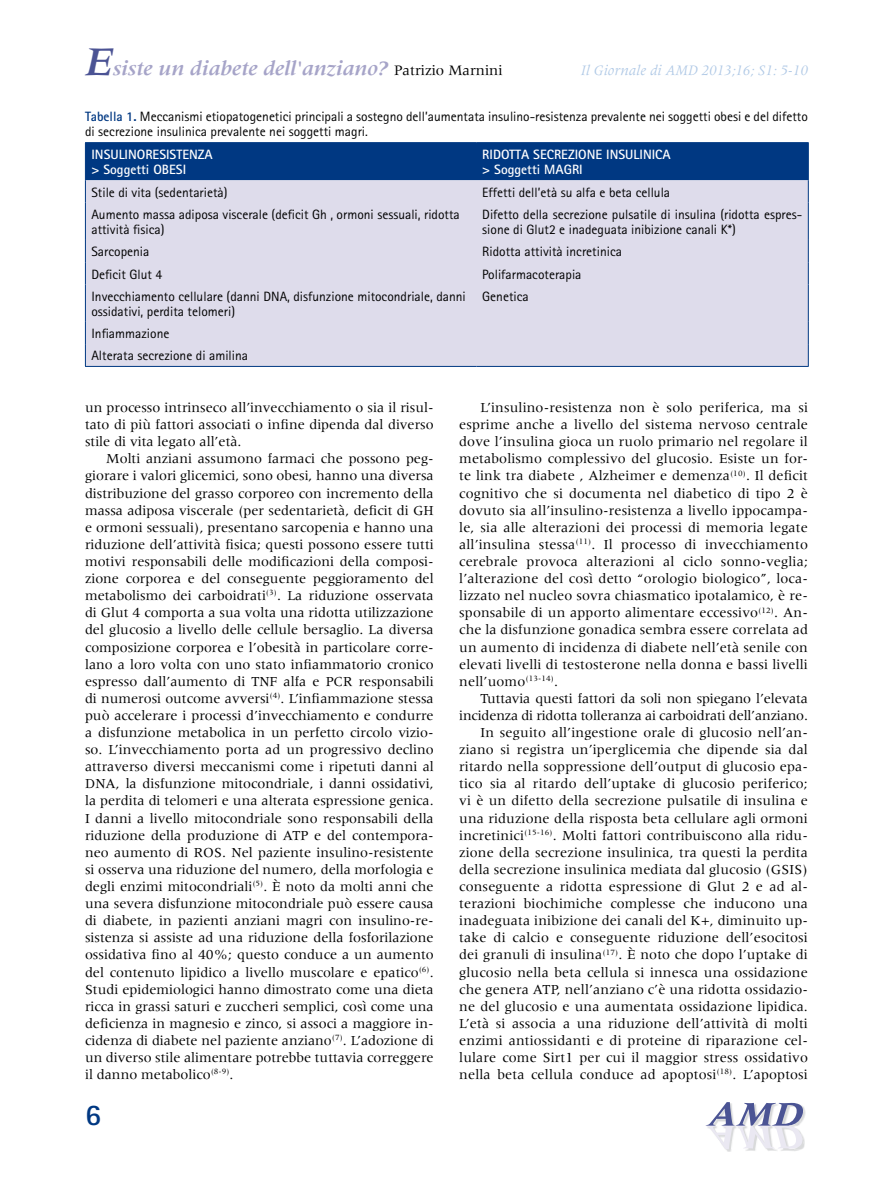
<style>
.page{position:relative;width:893px;height:1191px;background:#fff}
.page>*{position:absolute;margin:0;border:0;box-sizing:border-box;transform-origin:0 0}
.t1{font:700 30px "Rotis Sans Serif";color:#003882}
.t2{font:italic 700 21px "Meridien";color:#a6a4c8}
.t3{font:italic 15px "Meridien";color:#b0c9e6}
.t4{font:14.25px/17.1px "Meridien";letter-spacing:.01em;color:#000;text-align:justify}
.t5{font:13.5px/15px "Rotis Sans Serif";color:#000}
.t6{font:700 13.5px/15px "Rotis Sans Serif";color:#fff}
.s1{font-size:42px;color:#4b5394}
.s2{font-weight:400;font-style:normal;font-size:15px;color:#000}
.s3{font-weight:700;color:#003882}
</style>
<div class="page">
<img style="left:793px;top:1149px;width:8px;height:2px">
<img style="left:725px;top:1149px;width:68px;height:3px">
<img style="left:707px;top:1102px;width:98px;height:44px">
<img style="left:707px;top:1126px;width:97px;height:23px">
<img style="left:707px;top:1126px;width:81px;height:1px">
<svg style="left:706px;top:1125px;width:84px;height:1px"></svg>
<div style="left:86px;top:203px;width:722px;height:163px;background:#dedceb"></div>
<hr style="left:85px;top:142px;width:391px;height:1px;background:#003882">
<hr style="left:476px;top:142px;width:333px;height:1px;background:#003882">
<svg style="left:85px;top:143px;width:724px;height:60px;background:#5476aa"></svg>
<hr style="left:85px;top:203px;width:1px;height:37px;background:#003882">
<hr style="left:808px;top:203px;width:1px;height:37px;background:#003882">
<svg style="left:85px;top:240px;width:1px;height:44px"></svg>
<svg style="left:808px;top:240px;width:1px;height:44px"></svg>
<hr style="left:85px;top:284px;width:1px;height:38px;background:#003882">
<hr style="left:808px;top:284px;width:1px;height:38px;background:#003882">
<svg style="left:85px;top:322px;width:1px;height:44px"></svg>
<svg style="left:808px;top:322px;width:1px;height:44px"></svg>
<hr style="left:85px;top:366px;width:391px;height:1px;background:#003882">
<hr style="left:476px;top:366px;width:333px;height:1px;background:#003882">
<h2 class="t2" style="left:85px;top:57px;width:419px"><span class="s1">E</span>siste un diabete dell'anziano? <span class="s2">Patrizio Marnini</span></h2>
<p class="t3" style="left:581px;top:63px;width:229px">Il Giornale di AMD 2013;16; S1: 5-10</p>
<p class="t5" style="left:85px;top:109px;width:724px"><span class="s3">Tabella 1.</span> Meccanismi etiopatogenetici principali a sostegno dell’aumentata insulino-resistenza prevalente nei soggetti obesi e del difetto di secrezione insulinica prevalente nei soggetti magri.</p>
<p class="t6" style="left:91px;top:147px;width:123px">INSULINORESISTENZA &gt; Soggetti OBESI</p>
<p class="t6" style="left:482px;top:147px;width:190px">RIDOTTA SECREZIONE INSULINICA &gt; Soggetti MAGRI</p>
<p class="t5" style="left:91px;top:184px;width:138px">Stile di vita (sedentarietà)</p>
<p class="t5" style="left:482px;top:184px;width:189px">Effetti dell’età su alfa e beta cellula</p>
<p class="t5" style="left:91px;top:207px;width:370px">Aumento massa adiposa viscerale (deficit Gh , ormoni sessuali, ridotta attività fisica)</p>
<p class="t5" style="left:482px;top:207px;width:321px">Difetto della secrezione pulsatile di insulina (ridotta espres&shy;sione di Glut2 e inadeguata inibizione canali K*)</p>
<p class="t5" style="left:91px;top:244px;width:59px">Sarcopenia</p>
<p class="t5" style="left:482px;top:244px;width:141px">Ridotta attività incretinica</p>
<p class="t5" style="left:91px;top:266px;width:72px">Deficit Glut 4</p>
<p class="t5" style="left:482px;top:266px;width:101px">Polifarmacoterapia</p>
<p class="t5" style="left:91px;top:289px;width:376px">Invecchiamento cellulare (danni DNA, disfunzione mitocondriale, danni ossidativi, perdita telomeri)</p>
<p class="t5" style="left:482px;top:289px;width:48px">Genetica</p>
<p class="t5" style="left:91px;top:322px;width:158px;line-height:22.4px">Infiammazione<br>Alterata secrezione di amilina</p>
<p class="t4" style="left:85px;top:399px;width:350px">un processo intrinseco all’invecchiamento o sia il risul&shy;tato di più fattori associati o infine dipenda dal diverso stile di vita legato all’età.</p>
<p class="t4" style="left:85px;top:450px;width:350px;text-indent:21px">Molti anziani assumono farmaci che possono peg&shy;giorare i valori glicemici, sono obesi, hanno una diversa distribuzione del grasso corporeo con incremento della massa adiposa viscerale (per sedentarietà, deficit di GH e ormoni sessuali), presentano sarcopenia e hanno una riduzione dell’attività fisica; questi possono essere tutti motivi responsabili delle modificazioni della composi&shy;zione corporea e del conseguente peggioramento del metabolismo dei carboidrati<sup>(3)</sup>. La riduzione osservata di Glut 4 comporta a sua volta una ridotta utilizzazione del glucosio a livello delle cellule bersaglio. La diversa composizione corporea e l’obesità in particolare corre&shy;lano a loro volta con uno stato infiammatorio cronico espresso dall’aumento di TNF alfa e PCR responsabili di numerosi outcome avversi<sup>(4)</sup>. L’infiammazione stessa può accelerare i processi d’invecchiamento e condurre a disfunzione metabolica in un perfetto circolo vizio&shy;so. L’invecchiamento porta ad un progressivo declino attraverso diversi meccanismi come i ripetuti danni al DNA, la disfunzione mitocondriale, i danni ossidativi, la perdita di telomeri e una alterata espressione genica.<br>I danni a livello mitocondriale sono responsabili della riduzione della produzione di ATP e del contempora&shy;neo aumento di ROS. Nel paziente insulino-resistente si osserva una riduzione del numero, della morfologia e degli enzimi mitocondriali<sup>(5)</sup>. È noto da molti anni che una severa disfunzione mitocondriale può essere causa di diabete, in pazienti anziani magri con insulino-re&shy;sistenza si assiste ad una riduzione della fosforilazione ossidativa fino al 40%; questo conduce a un aumento del contenuto lipidico a livello muscolare e epatico<sup>(6)</sup>.<br>Studi epidemiologici hanno dimostrato come una dieta ricca in grassi saturi e zuccheri semplici, così come una deficienza in magnesio e zinco, si associ a maggiore in&shy;cidenza di diabete nel paziente anziano<sup>(7)</sup>. L’adozione di un diverso stile alimentare potrebbe tuttavia correggere il danno metabolico<sup>(8-9)</sup>.</p>
<h1 class="t1" style="left:85px;top:1096px;width:18px">6</h1>
<p class="t4" style="left:459px;top:399px;width:350px;text-indent:21px">L’insulino-resistenza non è solo periferica, ma si esprime anche a livello del sistema nervoso centrale dove l’insulina gioca un ruolo primario nel regolare il metabolismo complessivo del glucosio. Esiste un for&shy;te link tra diabete , Alzheimer e demenza<sup>(10)</sup>. Il deficit cognitivo che si documenta nel diabetico di tipo 2 è dovuto sia all’insulino-resistenza a livello ippocampa&shy;le, sia alle alterazioni dei processi di memoria legate all’insulina stessa<sup>(11)</sup>. Il processo di invecchiamento cerebrale provoca alterazioni al ciclo sonno-veglia; l’alterazione del così detto “orologio biologico”, loca&shy;lizzato nel nucleo sovra chiasmatico ipotalamico, è re&shy;sponsabile di un apporto alimentare eccessivo<sup>(12)</sup>. An&shy;che la disfunzione gonadica sembra essere correlata ad un aumento di incidenza di diabete nell’età senile con elevati livelli di testosterone nella donna e bassi livelli nell’uomo<sup>(13-14)</sup>.</p>
<p class="t4" style="left:459px;top:689px;width:350px;text-align:right">Tuttavia questi fattori da soli non spiegano l’elevata incidenza di ridotta tolleranza ai carboidrati dell’anziano.<br>In seguito all’ingestione orale di glucosio nell’an&shy;ziano si registra un’iperglicemia che dipende sia dal ritardo nella soppressione dell’output di glucosio epa&shy;tico sia al ritardo dell’uptake di glucosio periferico; vi è un difetto della secrezione pulsatile di insulina e una riduzione della risposta beta cellulare agli ormoni incretinici<sup>(15-16)</sup>. Molti fattori contribuiscono alla ridu&shy;zione della secrezione insulinica, tra questi la perdita della secrezione insulinica mediata dal glucosio (GSIS) conseguente a ridotta espressione di Glut 2 e ad al&shy;terazioni biochimiche complesse che inducono una inadeguata inibizione dei canali del K+, diminuito up&shy;take di calcio e conseguente riduzione dell’esocitosi dei granuli di insulina<sup>(17)</sup>. È noto che dopo l’uptake di glucosio nella beta cellula si innesca una ossidazione che genera ATP, nell’anziano c’è una ridotta ossidazio&shy;ne del glucosio e una aumentata ossidazione lipidica.<br>L’età si associa a una riduzione dell’attività di molti enzimi antiossidanti e di proteine di riparazione cel&shy;lulare come Sirt1 per cui il maggior stress ossidativo nella beta cellula conduce ad apoptosi<sup>(18)</sup>. L’apoptosi</p>
</div>
